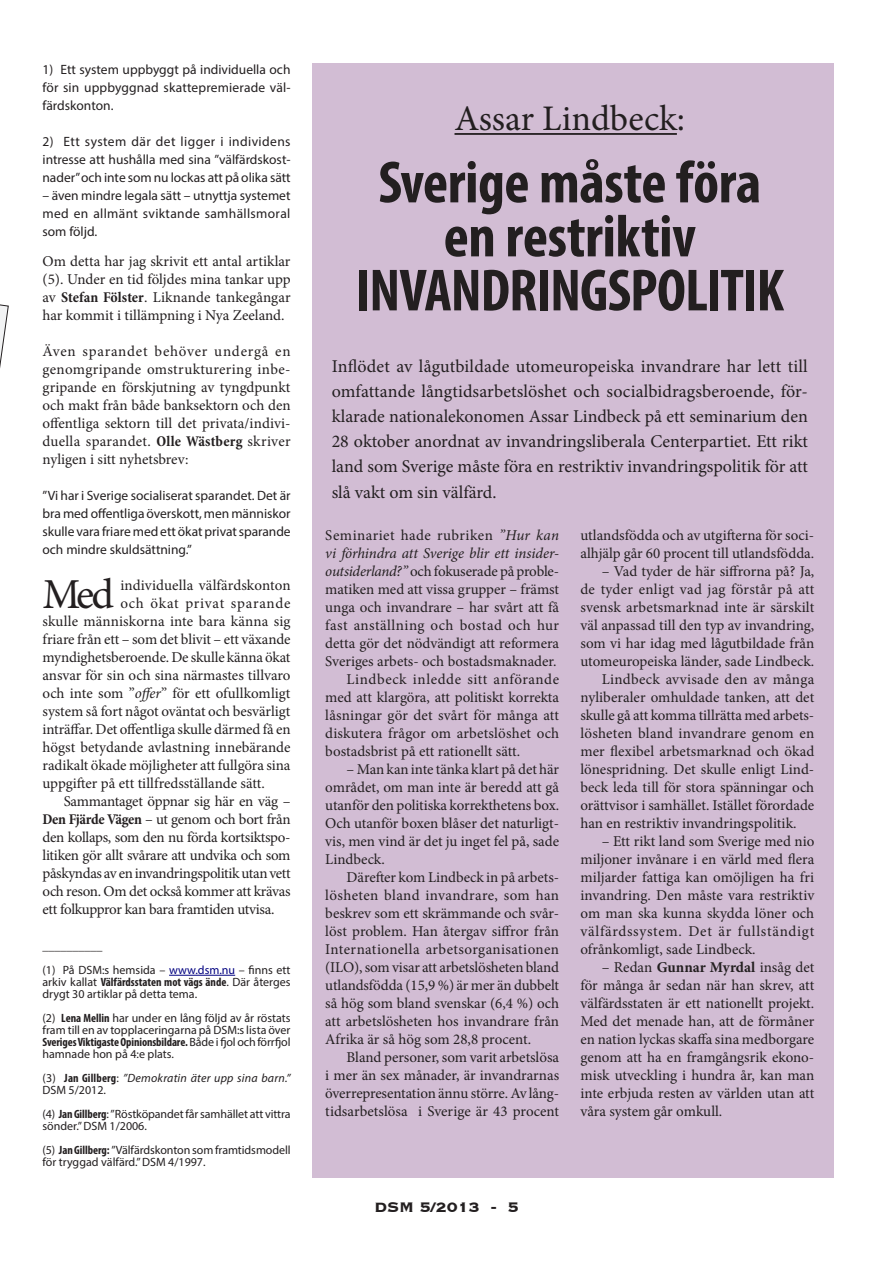
<style>
.page{position:relative;width:893px;height:1263px;background:#fff}
.page>*{position:absolute;margin:0;border:0;box-sizing:border-box;transform-origin:0 0}
.Rubrik_18{font:700 condensed 60px "Myriad Pro";letter-spacing:-.01em;color:#231f20}
.Brödtext_10{font:42.75px "Minion Pro";color:#231f20}
.Brödtext_12{font:36px "Minion Pro";letter-spacing:-.005em;color:#231f20}
.Brödtext_12-2{font:18px/25.2px "Minion Pro";color:#231f20;text-align:justify}
.t1{font:700 18px "Copperplate";color:#231f20}
.Brödtext_10i{font:15px/18px "Minion Pro";color:#231f20;text-align:justify}
.Brödtext_10-2{font:15px/18px "Minion Pro";color:#231f20;text-align:justify}
.Brödtext_10-3{font:15px "Minion Pro";letter-spacing:.045em;color:#231f20}
.citat_att_läsa{font:13.5px/18px "Myriad Pro";color:#231f20;text-align:justify}
.Spalttext{font:12px/12px "Myriad Pro";color:#231f20;text-align:justify}
.Spalttext-2{font:italic 12px/12px "Myriad Pro";letter-spacing:.015em;color:#231f20}
.s1{font-weight:700;font-stretch:condensed}
.s2{font-style:italic}
.s3{color:#000080}
.s4{font-style:normal}
.s5{font-weight:700;font-style:normal;font-stretch:condensed}
.s6{font-weight:700}
</style>
<div class="page">
<div style="left:312px;top:64px;width:521px;height:1114px;background:#d2bdd4"></div>
<hr style="left:169px;top:975px;width:66px;height:1px;background:#000080">
<svg style="left:0;top:304px;width:9px;height:64px"></svg>
<hr style="left:454px;top:133px;width:223px;height:2px;background:#231f20">
<p class="citat_att_läsa" style="left:43px;top:60px;width:250px">1) Ett system uppbyggt på individuella och för sin uppbyggnad skattepremierade väl&shy;färdskonton.</p>
<p class="citat_att_läsa" style="left:43px;top:132px;width:250px">2) Ett system där det ligger i individens intresse att hushålla med sina ”välfärdskost&shy;nader” och inte som nu lockas att på olika sätt</p>
<p class="citat_att_läsa" style="left:43px;top:186px;width:250px">– även mindre legala sätt – utnyttja systemet med en allmänt sviktande samhällsmoral som följd.</p>
<p class="Brödtext_10-2" style="left:43px;top:252px;width:250px">Om detta har jag skrivit ett antal artiklar (5). Under en tid följdes mina tankar upp av <span class="s1">Stefan Fölster</span>. Liknande tankegångar har kommit i tillämpning i Nya Zeeland.</p>
<p class="Brödtext_10-2" style="left:43px;top:342px;width:250px">Även sparandet behöver undergå en genomgripande omstrukturering inbe&shy;gripande en förskjutning av tyngdpunkt och makt från både banksektorn och den offentliga sektorn till det privata/indivi&shy;duella sparandet. <span class="s1">Olle Wästberg</span> skriver nyligen i sitt nyhetsbrev:</p>
<p class="citat_att_läsa" style="left:43px;top:486px;width:250px">”Vi har i Sverige socialiserat sparandet. Det är bra med offentliga överskott, men människor skulle vara friare med ett ökat privat sparande och mindre skuldsättning.”</p>
<p class="Brödtext_10" style="left:43px;top:566px;width:73px">Med</p>
<p class="Brödtext_10-2" style="left:120px;top:576px;width:172px">individuella välfärdskonton</p>
<p class="Brödtext_10-3" style="left:120px;top:593px;width:172px">och ökat privat sparande</p>
<p class="Brödtext_10-2" style="left:43px;top:612px;width:250px">skulle människorna inte bara känna sig</p>
<p class="Brödtext_10-2" style="left:43px;top:630px;width:250px">friare från ett – som det blivit – ett växande</p>
<p class="Brödtext_10-2" style="left:43px;top:648px;width:249px">myndighetsberoende. De skulle känna ökat</p>
<p class="Brödtext_10-2" style="left:43px;top:666px;width:250px">ansvar för sin och sina närmastes tillvaro</p>
<p class="Brödtext_10-2" style="left:43px;top:684px;width:250px">och inte som ”<span class="s2">offer</span>” för ett ofullkomligt</p>
<p class="Brödtext_10-2" style="left:43px;top:702px;width:249px">system så fort något oväntat och besvärligt</p>
<p class="Brödtext_10-2" style="left:43px;top:720px;width:250px">inträffar. Det offentliga skulle därmed få en</p>
<p class="Brödtext_10-2" style="left:43px;top:738px;width:249px">högst betydande avlastning innebärande</p>
<p class="Brödtext_10-2" style="left:43px;top:756px;width:250px">radikalt ökade möjligheter att fullgöra sina</p>
<p class="Brödtext_10-2" style="left:43px;top:774px;width:224px">uppgifter på ett tillfredsställande sätt.</p>
<p class="Brödtext_10i" style="left:43px;top:792px;width:250px;text-indent:21px">Sammantaget öppnar sig här en väg – <span class="s1">Den Fjärde Vägen</span> – ut genom och bort från den kollaps, som den nu förda kortsiktspo&shy;litiken gör allt svårare att undvika och som påskyndas av en invandringspolitik utan vett och reson. Om det också kommer att krävas ett folkuppror kan bara framtiden utvisa.</p>
<p class="Spalttext" style="left:43px;top:940px;width:61px">__________</p>
<p class="Spalttext" style="left:43px;top:964px;width:250px">(1) På DSM:s hemsida – <span class="s3">www.dsm.nu</span> – finns ett arkiv kallat <span class="s1">Välfärdsstaten mot vägs ände</span>. Där återges drygt 30 artiklar på detta tema.</p>
<p class="Spalttext" style="left:43px;top:1012px;width:250px">(2) <span class="s1">Lena Mellin</span> har under en lång följd av år röstats fram till en av topplaceringarna på DSM:s lista över <span class="s1">Sveriges Viktigaste Opinionsbildare.</span> Både i fjol och förrfjol hamnade hon på 4:e plats.</p>
<p class="Spalttext-2" style="left:43px;top:1072px;width:250px"><span class="s4">(3)</span> <span class="s5">Jan Gillberg</span><span class="s4">:</span> ”Demokratin äter upp sina barn.”<br><span class="s4">DSM 5/2012.</span></p>
<p class="Spalttext" style="left:43px;top:1108px;width:250px">(4) <span class="s1">Jan Gillberg</span>: ”Röstköpandet får samhället att vittra sönder.” DSM 1/2006.</p>
<p class="Spalttext" style="left:43px;top:1144px;width:250px">(5) <span class="s1">Jan Gillberg:</span> ”Välfärdskonton som framtidsmodell för tryggad välfärd.” DSM 4/1997.</p>
<p class="Brödtext_12" style="left:454px;top:95px;width:232px">Assar Lindbeck:</p>
<p class="Rubrik_18" style="left:378px;top:145px;width:384px">Sverige måste föra</p>
<p class="Rubrik_18" style="left:444px;top:199px;width:254px">en restriktiv</p>
<p class="Rubrik_18" style="left:356px;top:253px;width:430px">INVANDRINGSPOLITIK</p>
<p class="Brödtext_12-2" style="left:332px;top:353px;width:478px">Inflödet av lågutbildade utomeuropeiska invandrare har lett till omfattande långtidsarbetslöshet och socialbidragsberoende, för&shy;klarade nationalekonomen Assar Lindbeck på ett seminarium den 28 oktober anordnat av invandringsliberala Centerpartiet. Ett rikt land som Sverige måste föra en restriktiv invandringspolitik för att slå vakt om sin välfärd.</p>
<p class="Brödtext_10-2" style="left:325px;top:527px;width:235px">Seminariet hade rubriken <span class="s2">”Hur kan vi förhindra att Sverige blir ett insider&shy;outsiderland?”</span> och fokuserade på proble&shy;matiken med att vissa grupper – främst unga och invandrare – har svårt att få fast anställning och bostad och hur detta gör det nödvändigt att reformera Sveriges arbets- och bostadsmaknader.</p>
<p class="Brödtext_10i" style="left:325px;top:671px;width:235px;text-indent:21px">Lindbeck inledde sitt anförande med att klargöra, att politiskt korrekta låsningar gör det svårt för många att diskutera frågor om arbetslöshet och bostadsbrist på ett rationellt sätt.</p>
<p class="Brödtext_10i" style="left:325px;top:761px;width:235px;text-indent:21px">– Man kan inte tänka klart på det här området, om man inte är beredd att gå utanför den politiska korrekthetens box.<br>Och utanför boxen blåser det naturligt&shy;vis, men vind är det ju inget fel på, sade Lindbeck.</p>
<p class="Brödtext_10i" style="left:325px;top:869px;width:235px;text-indent:21px">Därefter kom Lindbeck in på arbets&shy;lösheten bland invandrare, som han beskrev som ett skrämmande och svår&shy;löst problem. Han återgav siffror från Internationella arbetsorganisationen (ILO), som visar att arbetslösheten bland utlandsfödda (15,9 %) är mer än dubbelt så hög som bland svenskar (6,4 %) och att arbetslösheten hos invandrare från Afrika är så hög som 28,8 procent.</p>
<p class="Brödtext_10i" style="left:325px;top:1049px;width:235px;text-indent:21px">Bland personer, som varit arbetslösa i mer än sex månader, är invandrarnas överrepresentation ännu större. Av lång&shy;tidsarbetslösa i Sverige är 43 procent</p>
<p class="Brödtext_10i" style="left:580px;top:527px;width:235px">utlandsfödda och av utgifterna för soci&shy;alhjälp går 60 procent till utlandsfödda.</p>
<p class="Brödtext_10i" style="left:580px;top:563px;width:235px;text-indent:21px">– Vad tyder de här siffrorna på? Ja, de tyder enligt vad jag förstår på att svensk arbetsmarknad inte är särskilt väl anpassad till den typ av invandring, som vi har idag med lågutbildade från utomeuropeiska länder, sade Lindbeck.</p>
<p class="Brödtext_10i" style="left:580px;top:671px;width:235px;text-indent:21px">Lindbeck avvisade den av många nyliberaler omhuldade tanken, att det skulle gå att komma tillrätta med arbets&shy;lösheten bland invandrare genom en mer flexibel arbetsmarknad och ökad lönespridning. Det skulle enligt Lind&shy;beck leda till för stora spänningar och orättvisor i samhället. Istället förordade han en restriktiv invandringspolitik.</p>
<p class="Brödtext_10i" style="left:580px;top:833px;width:235px;text-indent:21px">– Ett rikt land som Sverige med nio miljoner invånare i en värld med flera miljarder fattiga kan omöjligen ha fri invandring. Den måste vara restriktiv om man ska kunna skydda löner och välfärdssystem. Det är fullständigt ofrånkomligt, sade Lindbeck.</p>
<p class="Brödtext_10i" style="left:580px;top:959px;width:235px;text-indent:21px">– Redan <span class="s6">Gunnar Myrdal</span> insåg det för många år sedan när han skrev, att välfärdsstaten är ett nationellt projekt.<br>Med det menade han, att de förmåner en nation lyckas skaffa sina medborgare genom att ha en framgångsrik ekono&shy;misk utveckling i hundra år, kan man inte erbjuda resten av världen utan att våra system går omkull.</p>
<p class="t1" style="left:374px;top:1195px;width:146px">DSM 5/2013 - 5</p>
</div>
